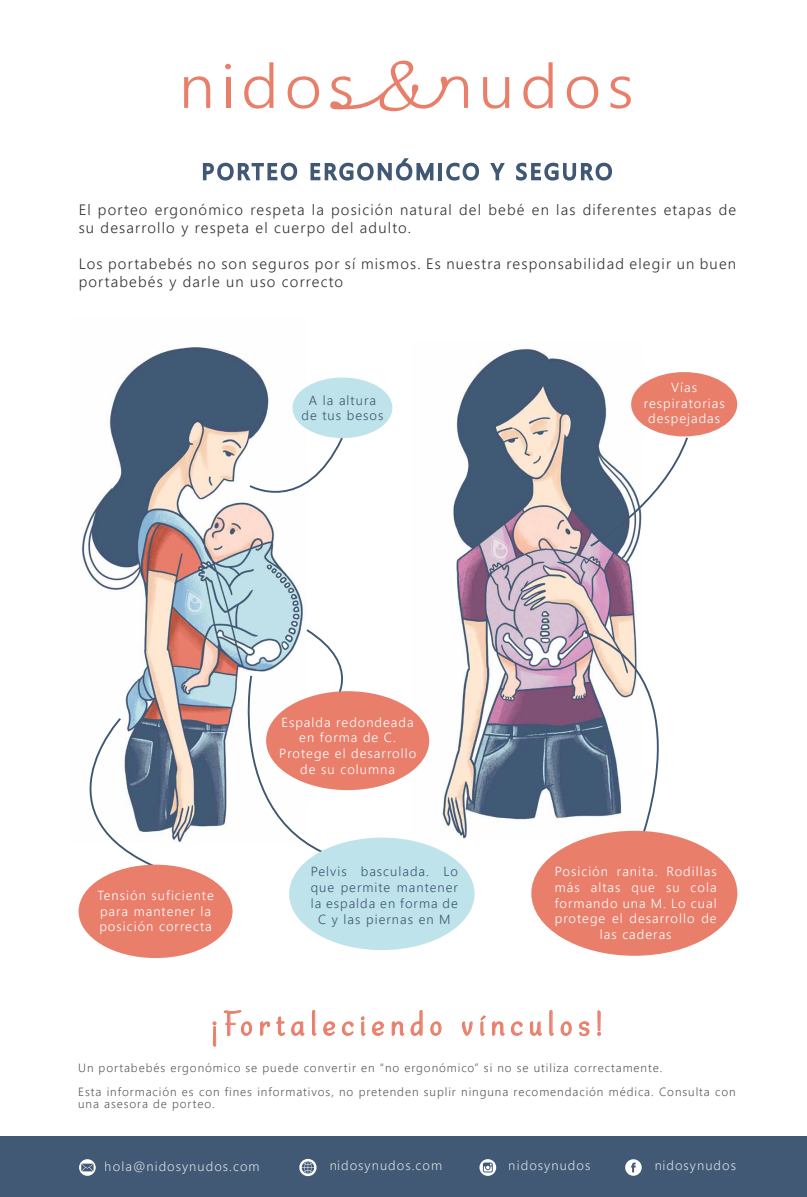
<style>
.page{position:relative;width:807px;height:1197px;background:#fff}
.page>*{position:absolute;margin:0;border:0;box-sizing:border-box;transform-origin:0 0}
.t1{font:32.5px "Dehasta Momentos";letter-spacing:.16em;color:#e97f6b}
.t2{font:300 15px/18px "Nirmala UI";letter-spacing:.075em;color:#333232}
.t3{font:300 13.12px/15.8px "Nirmala UI";letter-spacing:.075em;color:#fff;text-align:center}
.t4{font:300 13.12px/15.8px "Nirmala UI";letter-spacing:.075em;color:#3f5671;text-align:center}
.t5{font:300 11.88px/23.8px "Nirmala UI";letter-spacing:.075em;color:#5d5d5d}
</style>
<div class="page">
<div style="left:0;top:1135px;width:806px;height:61px;background:#415975"></div>
<svg style="left:203px;top:163px;width:94px;height:17px"></svg>
<svg style="left:310px;top:158px;width:123px;height:22px"></svg>
<hr style="left:438px;top:163px;width:4px;height:17px;background:#405874">
<svg style="left:446px;top:163px;width:33px;height:17px"></svg>
<svg style="left:490px;top:163px;width:14px;height:17px"></svg>
<svg style="left:516px;top:163px;width:95px;height:17px"></svg>
<svg style="left:212px;top:1021px;width:5px;height:25px"></svg>
<svg style="left:223px;top:1010px;width:29px;height:26px"></svg>
<svg style="left:260px;top:1021px;width:10px;height:14px"></svg>
<svg style="left:276px;top:1016px;width:9px;height:19px"></svg>
<svg style="left:291px;top:1021px;width:13px;height:14px"></svg>
<svg style="left:312px;top:1010px;width:4px;height:25px"></svg>
<svg style="left:323px;top:1021px;width:12px;height:14px"></svg>
<svg style="left:342px;top:1021px;width:12px;height:14px"></svg>
<svg style="left:361px;top:1016px;width:4px;height:19px"></svg>
<svg style="left:372px;top:1021px;width:12px;height:14px"></svg>
<svg style="left:391px;top:1021px;width:13px;height:14px"></svg>
<svg style="left:410px;top:1010px;width:12px;height:25px"></svg>
<svg style="left:430px;top:1021px;width:11px;height:14px"></svg>
<svg style="left:462px;top:1021px;width:10px;height:14px"></svg>
<svg style="left:480px;top:1015px;width:24px;height:20px"></svg>
<svg style="left:511px;top:1021px;width:11px;height:14px"></svg>
<svg style="left:530px;top:1021px;width:11px;height:14px"></svg>
<svg style="left:549px;top:1010px;width:4px;height:25px"></svg>
<svg style="left:560px;top:1021px;width:11px;height:14px"></svg>
<svg style="left:579px;top:1021px;width:10px;height:15px"></svg>
<svg style="left:597px;top:1010px;width:3px;height:25px"></svg>
<img style="left:81px;top:347px;width:225px;height:495px">
<img style="left:410px;top:349px;width:227px;height:490px">
<svg style="left:248px;top:435px;width:95px;height:81px"></svg>
<svg style="left:81px;top:716px;width:84px;height:148px"></svg>
<svg style="left:218px;top:627px;width:172px;height:225px"></svg>
<svg style="left:582px;top:630px;width:77px;height:208px"></svg>
<svg style="left:588px;top:435px;width:101px;height:112px"></svg>
<div style="left:292px;top:377px;width:100px;height:61px;background:#bfe3ea;border-radius:50%"></div>
<div style="left:266px;top:691px;width:163px;height:99px;background:#e97f6b;border-radius:50%"></div>
<div style="left:79px;top:864px;width:153px;height:93px;background:#e97f6b;border-radius:50%"></div>
<div style="left:630px;top:372px;width:106px;height:64px;background:#e97f6b;border-radius:50%"></div>
<div style="left:531px;top:830px;width:206px;height:125px;background:#e97f6b;border-radius:50%"></div>
<div style="left:289px;top:837px;width:185px;height:112px;background:#bfe3ea;border-radius:50%"></div>
<svg style="left:225px;top:64px;width:6px;height:5px"></svg>
<svg style="left:184px;top:76px;width:26px;height:32px"></svg>
<hr style="left:226px;top:77px;width:4px;height:31px;background:#e97f6b">
<svg style="left:244px;top:62px;width:29px;height:47px"></svg>
<svg style="left:287px;top:76px;width:32px;height:33px"></svg>
<svg style="left:330px;top:60px;width:138px;height:51px"></svg>
<svg style="left:483px;top:77px;width:26px;height:32px"></svg>
<svg style="left:523px;top:62px;width:29px;height:47px"></svg>
<svg style="left:566px;top:76px;width:32px;height:33px"></svg>
<svg style="left:610px;top:76px;width:20px;height:33px"></svg>
<svg style="left:491px;top:536px;width:19px;height:24px"></svg>
<svg style="left:185px;top:589px;width:19px;height:25px"></svg>
<svg style="left:624px;top:1158px;width:17px;height:17px"></svg>
<svg style="left:630px;top:1162px;width:5px;height:10px"></svg>
<svg style="left:479px;top:1158px;width:17px;height:17px"></svg>
<svg style="left:482px;top:1162px;width:10px;height:10px"></svg>
<svg style="left:299px;top:1158px;width:17px;height:17px"></svg>
<svg style="left:301px;top:1161px;width:13px;height:12px"></svg>
<svg style="left:79px;top:1158px;width:17px;height:17px"></svg>
<svg style="left:81px;top:1163px;width:12px;height:8px"></svg>
<p class="t2" style="left:79px;top:200px;width:658px">El porteo ergonómico respeta la posición natural del bebé en las diferentes etapas de su desarrollo y respeta el cuerpo del adulto.</p>
<p class="t2" style="left:79px;top:254px;width:658px">Los portabebés no son seguros por sí mismos. Es nuestra responsabilidad elegir un buen portabebés y darle un uso correcto</p>
<p class="t4" style="left:301px;top:391px;width:83px">A la altura de tus besos</p>
<p class="t3" style="left:643px;top:378px;width:82px">Vías respiratorias despejadas</p>
<p class="t3" style="left:97px;top:886px;width:118px;text-align:left">Tensión suficiente para mantener la posición correcta</p>
<p class="t3" style="left:279px;top:713px;width:139px">Espalda redondeada en forma de C.<br>Protege el desarrollo de su columna</p>
<p class="t4" style="left:310px;top:862px;width:149px">Pelvis basculada. Lo que permite mantener la espalda en forma de<br>C y las piernas en M</p>
<p class="t3" style="left:554px;top:862px;width:163px">Posición ranita. Rodillas más altas que su cola formando una M. Lo cual protege el desarrollo de las caderas</p>
<h1 class="t1" style="left:211px;top:1004px;width:392px">¡Fortaleciendo vínculos!</h1>
<p class="t5" style="left:78px;top:1055px;width:658px">Un portabebés ergonómico se puede convertir en “no ergonómico” si no se utiliza correctamente.<br>Esta información es con fines informativos, no pretenden suplir ninguna recomendación médica. Consulta con</p>
<p class="t5" style="left:78px;top:1090px;width:138px">una asesora de porteo.</p>
<p class="t3" style="left:105px;top:1157px;width:156px">hola@nidosynudos.com</p>
<p class="t3" style="left:329px;top:1156px;width:115px">nidosynudos.com</p>
<p class="t3" style="left:508px;top:1156px;width:83px">nidosynudos</p>
<p class="t3" style="left:654px;top:1156px;width:83px">nidosynudos</p>
</div>
